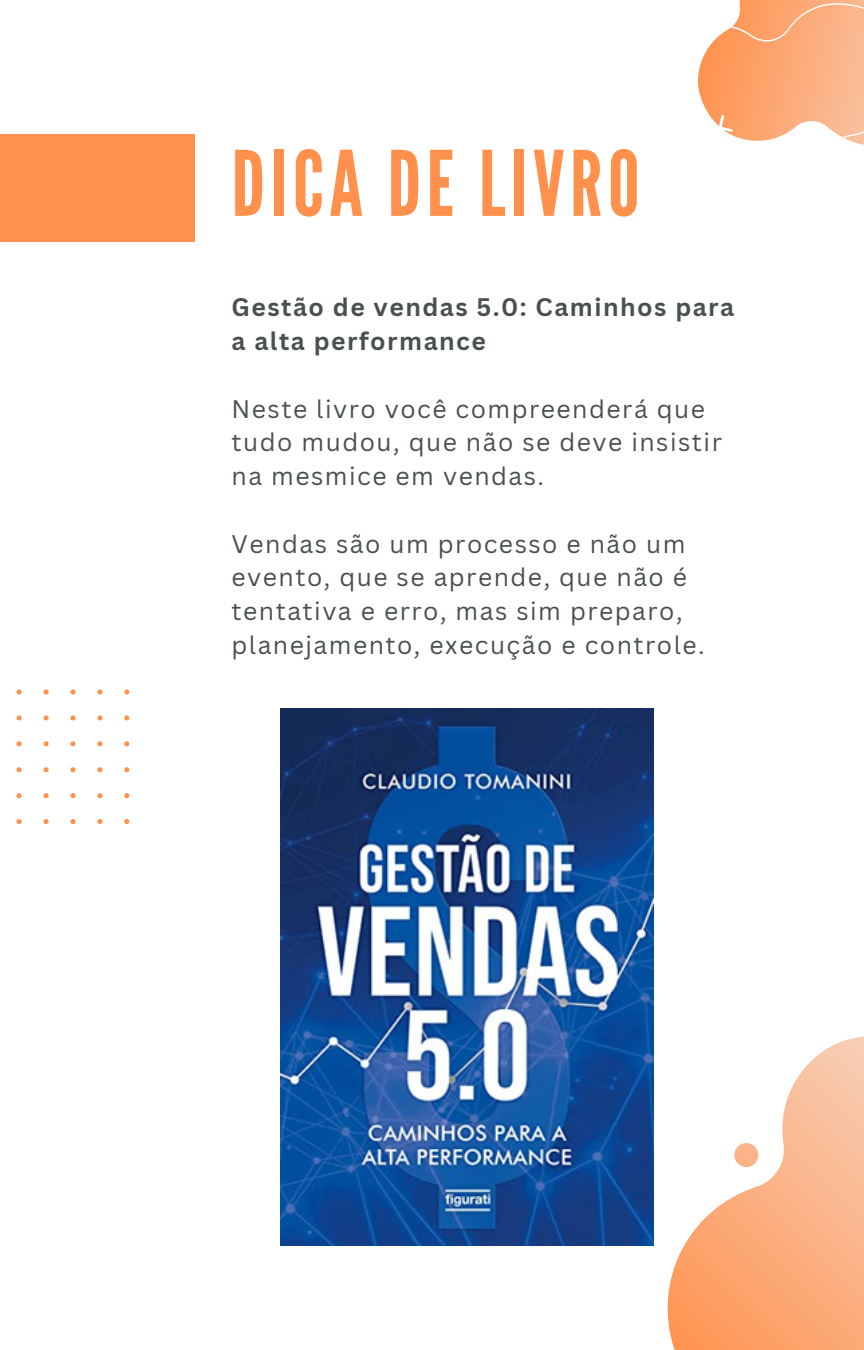
<style>
.page{position:relative;width:864px;height:1350px;background:#fff}
.page>*{position:absolute;margin:0;border:0;box-sizing:border-box;transform-origin:0 0}
.t1{font:90px "League Gothic";letter-spacing:.06em;color:#ff914d}
.t2{font:24.75px/33.8px "Canva Sans";letter-spacing:.06em;color:#495052}
.t3{font:700 24.75px/33.8px "Canva Sans";letter-spacing:.06em;color:#495052}
</style>
<div class="page">
<div style="left:0;top:134px;width:194px;height:107px;background:#ff914d"></div>
<svg style="left:16px;top:689px;width:113px;height:135px"></svg>
<svg style="left:698px;top:0;width:166px;height:145px"></svg>
<svg style="left:583px;top:1036px;width:281px;height:314px"></svg>
<svg style="left:729px;top:1138px;width:34px;height:34px"></svg>
<img style="left:281px;top:709px;width:373px;height:536px">
<p class="t1" style="left:232px;top:132px;width:410px">DICA DE LIVRO</p>
<p class="t3" style="left:232px;top:290px;width:504px">Gestão de vendas 5.0: Caminhos para a alta performance</p>
<p class="t2" style="left:232px;top:391px;width:492px">Neste livro você compreenderá que tudo mudou, que não se deve insistir na mesmice em vendas.</p>
<p class="t2" style="left:232px;top:526px;width:457px">Vendas são um processo e não um evento, que se aprende, que não é</p>
<p class="t2" style="left:232px;top:594px;width:474px">tentativa e erro, mas sim preparo, planejamento, execução e controle.</p>
</div>
